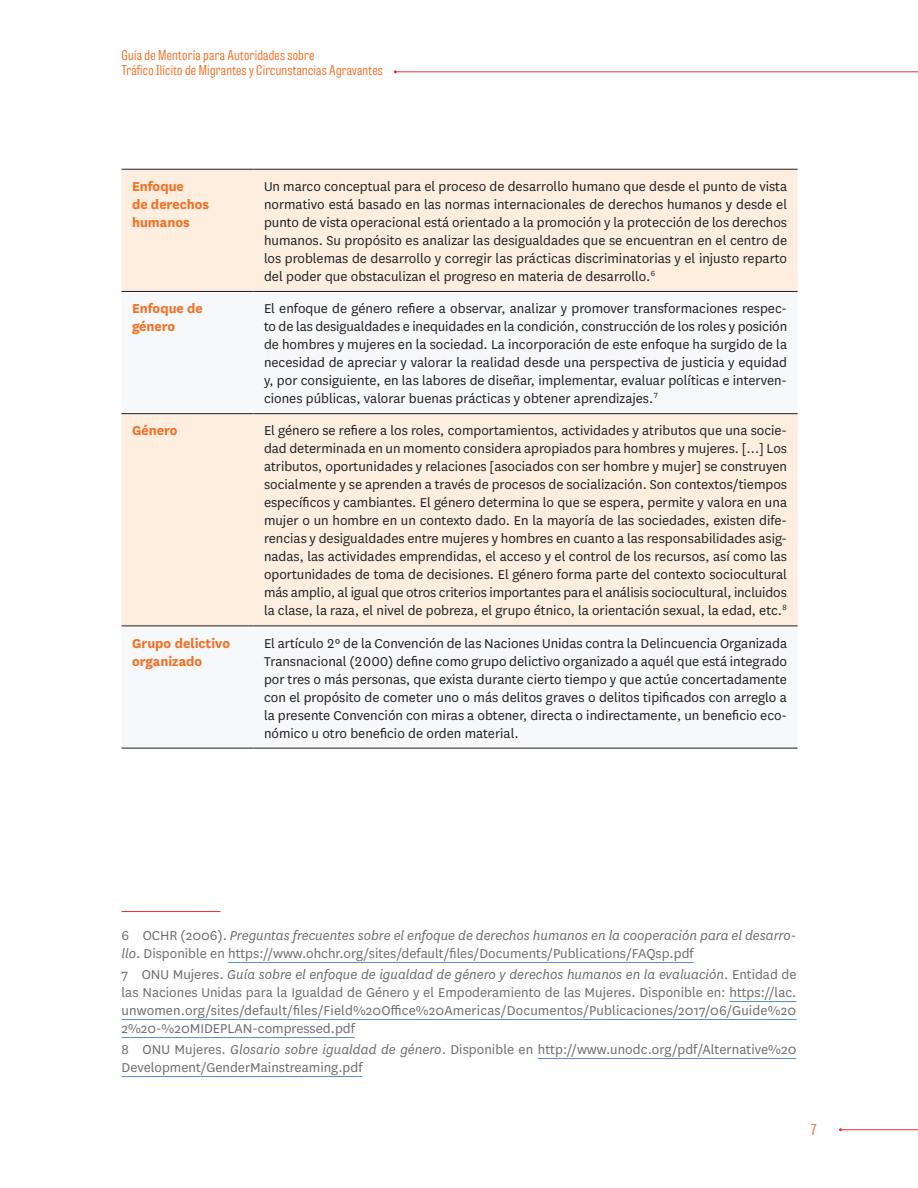
<style>
.page{position:relative;width:918px;height:1188px;background:#fff}
.page>*{position:absolute;margin:0;border:0;box-sizing:border-box;transform-origin:0 0}
.Tabla_texto{font:15px/18px "National";color:#202124;text-align:justify}
.Tabla_texto-2{font:15px/18px "National";color:#231f20;text-align:justify}
.Nota_pie{font:15px/18px "National";color:#6c6d70}
.Tabla_texto_izquierd{font:700 15px/18px "National";color:#f36e21}
.t1{font:15px "Tablet Gothic Comp Lt";color:#f36e21;scale:1.09 1}
.t2{font:13.5px/15px "Tablet Gothic Comp Lt";letter-spacing:.02em;color:#f36e21;scale:1.09 1}
.s1{font-style:italic}
</style>
<div class="page">
<hr style="left:395px;top:71px;width:523px;height:1px;background:#ee2d34">
<hr style="left:841px;top:1129px;width:77px;height:1px;background:#ee2e33">
<div style="left:122px;top:170px;width:676px;height:121px;background:#feeee0"></div>
<svg style="left:122px;top:414px;width:676px;height:334px;fill:#feeee0"></svg>
<hr style="left:122px;top:169px;width:132px;height:1px;background:#231f20">
<hr style="left:254px;top:169px;width:544px;height:1px;background:#231f20">
<hr style="left:122px;top:291px;width:132px;height:1px;background:#231f20">
<hr style="left:254px;top:291px;width:544px;height:1px;background:#231f20">
<hr style="left:122px;top:413px;width:132px;height:1px;background:#231f20">
<hr style="left:254px;top:413px;width:544px;height:1px;background:#231f20">
<hr style="left:122px;top:626px;width:132px;height:1px;background:#231f20">
<hr style="left:254px;top:626px;width:544px;height:1px;background:#231f20">
<hr style="left:122px;top:748px;width:132px;height:1px;background:#231f20">
<hr style="left:254px;top:748px;width:544px;height:1px;background:#231f20">
<hr style="left:122px;top:911px;width:98px;height:1px;background:#ee2d34">
<hr style="left:228px;top:962px;width:466px;height:1px;background:#5090cc">
<hr style="left:730px;top:1001px;width:66px;height:1px;background:#5090cc">
<hr style="left:122px;top:1019px;width:674px;height:1px;background:#5090cc">
<hr style="left:122px;top:1037px;width:233px;height:1px;background:#5090cc">
<hr style="left:538px;top:1058px;width:258px;height:1px;background:#5090cc">
<hr style="left:122px;top:1076px;width:240px;height:1px;background:#5090cc">
<p class="t2" style="left:122px;top:48px;width:241px">Guía de Mentoría para Autoridades sobre<br>Tráfico Ilícito de Migrantes y Circunstancias Agravantes</p>
<p class="Tabla_texto_izquierd" style="left:132px;top:176px;width:79px">Enfoque<br>de derechos humanos</p>
<p class="Tabla_texto" style="left:264px;top:177px;width:525px">Un marco conceptual para el proceso de desarrollo humano que desde el punto de vista normativo está basado en las normas internacionales de derechos humanos y desde el punto de vista operacional está orientado a la promoción y la protección de los derechos humanos. Su propósito es analizar las desigualdades que se encuentran en el centro de los problemas de desarrollo y corregir las prácticas discriminatorias y el injusto reparto del poder que obstaculizan el progreso en materia de desarrollo.<sup>6</sup></p>
<p class="Tabla_texto_izquierd" style="left:132px;top:298px;width:72px">Enfoque de género</p>
<p class="Tabla_texto-2" style="left:264px;top:299px;width:525px">El enfoque de género refiere a observar, analizar y promover transformaciones respec&shy;to de las desigualdades e inequidades en la condición, construcción de los roles y posición de hombres y mujeres en la sociedad. La incorporación de este enfoque ha surgido de la necesidad de apreciar y valorar la realidad desde una perspectiva de justicia y equidad y, por consiguiente, en las labores de diseñar, implementar, evaluar políticas e interven&shy;ciones públicas, valorar buenas prácticas y obtener aprendizajes.<sup>7</sup></p>
<p class="Tabla_texto_izquierd" style="left:132px;top:421px;width:47px">Género</p>
<p class="Tabla_texto" style="left:264px;top:421px;width:525px">El género se refiere a los roles, comportamientos, actividades y atributos que una socie&shy;dad determinada en un momento considera apropiados para hombres y mujeres. […] Los atributos, oportunidades y relaciones [asociados con ser hombre y mujer] se construyen socialmente y se aprenden a través de procesos de socialización. Son contextos/tiempos específicos y cambiantes. El género determina lo que se espera, permite y valora en una mujer o un hombre en un contexto dado. En la mayoría de las sociedades, existen dife&shy;rencias y desigualdades entre mujeres y hombres en cuanto a las responsabilidades asig&shy;nadas, las actividades emprendidas, el acceso y el control de los recursos, así como las oportunidades de toma de decisiones. El género forma parte del contexto sociocultural más amplio, al igual que otros criterios importantes para el análisis sociocultural, incluidos la clase, la raza, el nivel de pobreza, el grupo étnico, la orientación sexual, la edad, etc.<sup>8</sup></p>
<p class="Tabla_texto_izquierd" style="left:132px;top:633px;width:100px">Grupo delictivo organizado</p>
<p class="Tabla_texto-2" style="left:264px;top:633px;width:525px">El artículo 2º de la Convención de las Naciones Unidas contra la Delincuencia Organizada Transnacional (2000) define como grupo delictivo organizado a aquél que está integrado por tres o más personas, que exista durante cierto tiempo y que actúe concertadamente con el propósito de cometer uno o más delitos graves o delitos tipificados con arreglo a la presente Convención con miras a obtener, directa o indirectamente, un beneficio eco&shy;nómico u otro beneficio de orden material.</p>
<p class="Nota_pie" style="left:122px;top:926px;width:676px">6 OCHR (2006). <span class="s1">Preguntas frecuentes sobre el enfoque de derechos humanos en la cooperación para el desarro&shy;llo</span>. Disponible en https://www.ohchr.org/sites/default/files/Documents/Publications/FAQsp.pdf</p>
<p class="Nota_pie" style="left:122px;top:965px;width:677px;text-align:justify">7 ONU Mujeres. <span class="s1">Guía sobre el enfoque de igualdad de género y derechos humanos en la evaluación</span>. Entidad de las Naciones Unidas para la Igualdad de Género y el Empoderamiento de las Mujeres. Disponible en: https://lac. unwomen.org/sites/default/files/Field%20Office%20Americas/Documentos/Publicaciones/2017/06/Guide%20<br>2%20-%20MIDEPLAN-compressed.pdf</p>
<p class="Nota_pie" style="left:122px;top:1040px;width:677px">8 ONU Mujeres. <span class="s1">Glosario sobre igualdad de género</span>. Disponible en http://www.unodc.org/pdf/Alternative%20<br>Development/GenderMainstreaming.pdf</p>
<p class="t1" style="left:811px;top:1120px;width:6px">7</p>
</div>
